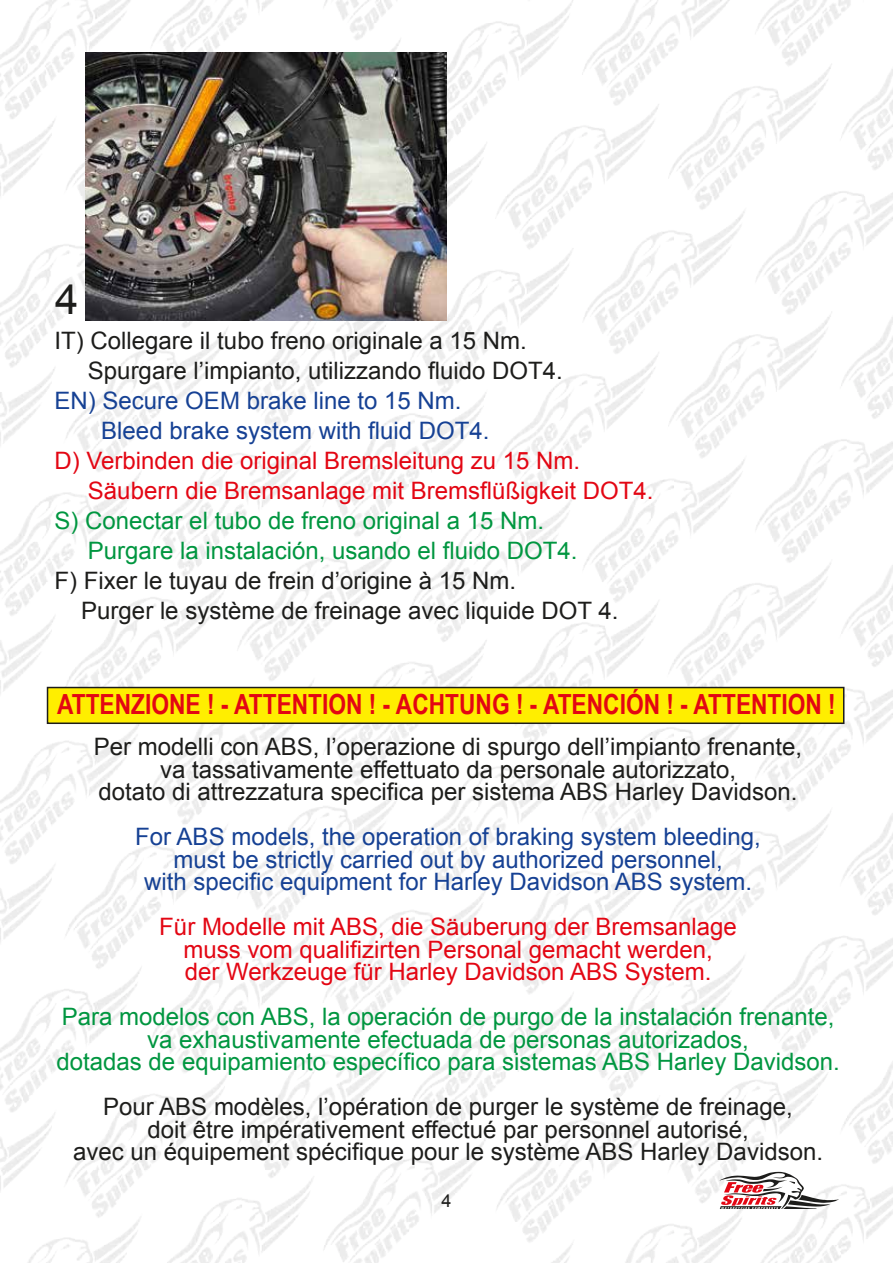
<style>
.page{position:relative;width:893px;height:1263px;background:#fff}
.page>*{position:absolute;margin:0;border:0;box-sizing:border-box;transform-origin:0 0}
.t1{font:42px "Arial";color:#1d1d1b}
.t2{font:700 27.75px "Arial Narrow";color:#e30613}
.t3{font:24px/22.5px "Arial";color:#1d1d1b}
.t4{font:24px/22.5px "Arial";color:#009640}
.t5{font:24px/22.5px "Arial";color:#e30613}
.t6{font:24px/22.5px "Arial";color:#164194}
.t7{font:18px "Arial";color:#1d1d1b}
</style>
<div class="page">
<img style="left:0;top:0;width:893px;height:1262px">
<svg style="left:719px;top:1172px;width:120px;height:37px"></svg>
<img style="left:85px;top:52px;width:361px;height:268px">
<div style="left:48px;top:687px;width:796px;height:36px;background:#fe0"></div>
<div style="left:47px;top:687px;width:797px;height:37px;border:2px solid #1d1d1b"></div>
<h1 class="t1" style="left:55px;top:284px;width:25px">4</h1>
<p class="t3" style="left:88px;top:328px;width:476px;line-height:30px;text-indent:-33px">IT) Collegare il tubo freno originale a 15 Nm.<br>Spurgare l’impianto, utilizzando fluido DOT4.</p>
<p class="t6" style="left:101px;top:388px;width:390px;line-height:30px;text-indent:-47px">EN) Secure OEM brake line to 15 Nm.<br>Bleed brake system with fluid DOT4.</p>
<p class="t5" style="left:88px;top:448px;width:567px;line-height:30px;text-indent:-33px">D) Verbinden die original Bremsleitung zu 15 Nm.<br>Säubern die Bremsanlage mit Bremsflüßigkeit DOT4.</p>
<p class="t4" style="left:88px;top:508px;width:491px;line-height:30px;text-indent:-33px">S) Conectar el tubo de freno original a 15 Nm.<br>Purgare la instalación, usando el fluido DOT4.</p>
<p class="t3" style="left:81px;top:566px;width:539px;line-height:30px;text-indent:-27px">F) Fixer le tuyau de frein d’origine à 15 Nm.<br>Purger le système de freinage avec liquide DOT 4.</p>
<p class="t2" style="left:57px;top:688px;width:780px">ATTENZIONE ! - ATTENTION ! - ACHTUNG ! - ATENCIÓN ! - ATTENTION !</p>
<p class="t3" style="left:94px;top:738px;width:710px;text-align:center">Per modelli con ABS, l’operazione di spurgo dell’impianto frenante, va tassativamente effettuato da personale autorizzato,<br>dotato di attrezzatura specifica per sistema ABS Harley Davidson.</p>
<p class="t6" style="left:135px;top:826px;width:627px;text-align:center">For ABS models, the operation of braking system bleeding, must be strictly carried out by authorized personnel,<br>with specific equipment for Harley Davidson ABS system.</p>
<p class="t5" style="left:159px;top:918px;width:579px;text-align:center">Für Modelle mit ABS, die Säuberung der Bremsanlage muss vom qualifizirten Personal gemacht werden,<br>der Werkzeuge für Harley Davidson ABS System.</p>
<p class="t4" style="left:57px;top:1008px;width:785px;text-align:center">Para modelos con ABS, la operación de purgo de la instalación frenante, va exhaustivamente efectuada de personas autorizados,<br>dotadas de equipamiento específico para sistemas ABS Harley Davidson.</p>
<p class="t3" style="left:73px;top:1096px;width:751px;text-align:center">Pour ABS modèles, l’opération de purger le système de freinage,<br>doit être impérativement effectué par personnel autorisé,<br>avec un équipement spécifique pour le système ABS Harley Davidson.</p>
<p class="t7" style="left:441px;top:1194px;width:12px">4</p>
</div>
